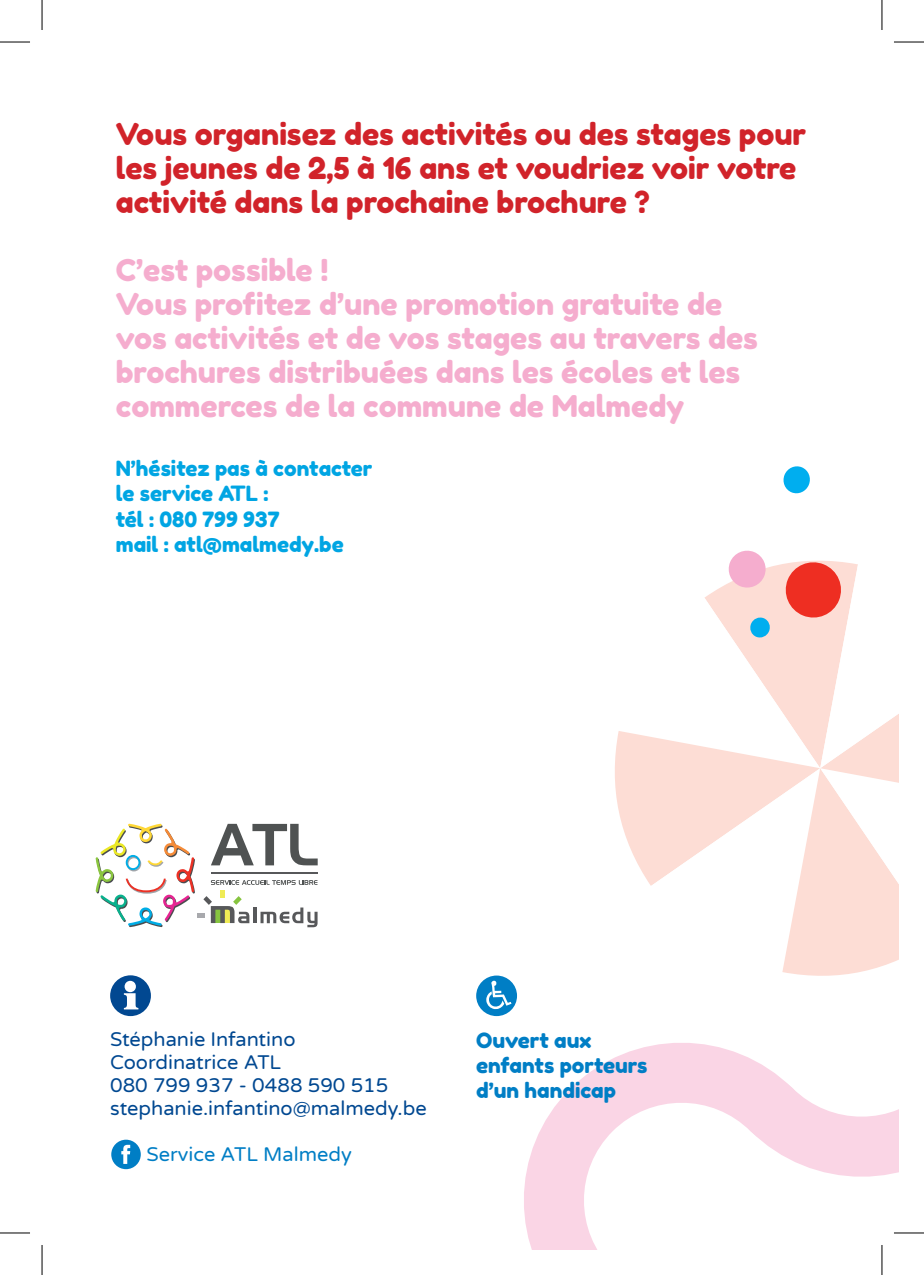
<style>
.page{position:relative;width:924px;height:1275px;background:#fff}
.page>*{position:absolute;margin:0;border:0;box-sizing:border-box;transform-origin:0 0}
.t1{font:30px/34px "Fredoka One";color:#f5adce}
.t2{font:30px/34px "Fredoka One";color:#d1232a}
.t3{font:21px "Fredoka One";color:#00a5e3}
.t4{font:21px/25.2px "Fredoka One";color:#007ec5}
.t5{font:20px "Varela Round";color:#014891}
.t6{font:20px "Varela Round";color:#007ec5}
</style>
<div class="page">
<svg style="left:686px;top:1043px;width:212px;height:116px"></svg>
<svg style="left:524px;top:1060px;width:332px;height:190px"></svg>
<svg style="left:476px;top:975px;width:41px;height:41px"></svg>
<svg style="left:110px;top:975px;width:41px;height:41px"></svg>
<div style="left:111px;top:1139px;width:30px;height:30px;background:#007ec5;border-radius:50%"></div>
<svg style="left:121px;top:1144px;width:9px;height:20px"></svg>
<svg style="left:95px;top:823px;width:100px;height:104px"></svg>
<hr style="left:253px;top:907px;width:3px;height:16px;background:#57585a">
<svg style="left:260px;top:907px;width:57px;height:20px"></svg>
<hr style="left:211px;top:872px;width:107px;height:2px;background:#57585a">
<svg style="left:211px;top:824px;width:106px;height:41px"></svg>
<svg style="left:211px;top:880px;width:106px;height:5px"></svg>
<div style="left:220px;top:890px;width:5px;height:8px;background:#efeb55"></div>
<svg style="left:203px;top:896px;width:46px;height:27px"></svg>
<div style="left:197px;top:913px;width:8px;height:5px;background:#a8a9ad"></div>
<svg style="left:783px;top:466px;width:27px;height:28px"></svg>
<svg style="left:615px;top:550px;width:283px;height:426px"></svg>
<hr style="left:0;top:42px;width:30px;height:1px;background:#000">
<hr style="left:893px;top:42px;width:30px;height:1px;background:#000">
<hr style="left:0;top:1232px;width:30px;height:1px;background:#000">
<hr style="left:893px;top:1232px;width:30px;height:1px;background:#000">
<hr style="left:42px;top:0;width:1px;height:30px;background:#000">
<hr style="left:42px;top:1245px;width:1px;height:30px;background:#000">
<hr style="left:881px;top:0;width:1px;height:30px;background:#000">
<hr style="left:881px;top:1245px;width:1px;height:30px;background:#000">
<p class="t2" style="left:116px;top:117px;width:691px">Vous organisez des activités ou des stages pour les jeunes de 2,5 à 16 ans et voudriez voir votre activité dans la prochaine brochure ?</p>
<p class="t1" style="left:116px;top:253px;width:214px">C’est possible !</p>
<p class="t1" style="left:116px;top:287px;width:607px">Vous profitez d’une promotion gratuite de</p>
<p class="t1" style="left:116px;top:321px;width:643px">vos activités et de vos stages au travers des brochures distribuées dans les écoles et les commerces de la commune de Malmedy</p>
<p class="t3" style="left:116px;top:456px;width:258px">N’hésitez pas à contacter</p>
<p class="t3" style="left:116px;top:481px;width:154px">le service ATL :</p>
<p class="t3" style="left:116px;top:506px;width:165px">tél : 080 799 937</p>
<p class="t3" style="left:116px;top:531px;width:229px">mail : atl@malmedy.be</p>
<p class="t5" style="left:110px;top:1025px;width:187px">Stéphanie Infantino</p>
<p class="t5" style="left:110px;top:1048px;width:172px">Coordinatrice ATL</p>
<p class="t5" style="left:110px;top:1071px;width:280px">080 799 937 - 0488 590 515</p>
<p class="t5" style="left:110px;top:1094px;width:318px">stephanie.infantino@malmedy.be</p>
<p class="t6" style="left:146px;top:1140px;width:207px">Service ATL Malmedy</p>
<p class="t4" style="left:476px;top:1027px;width:117px">Ouvert aux</p>
<p class="t4" style="left:476px;top:1052px;width:173px">enfants porteurs d’un handicap</p>
</div>
